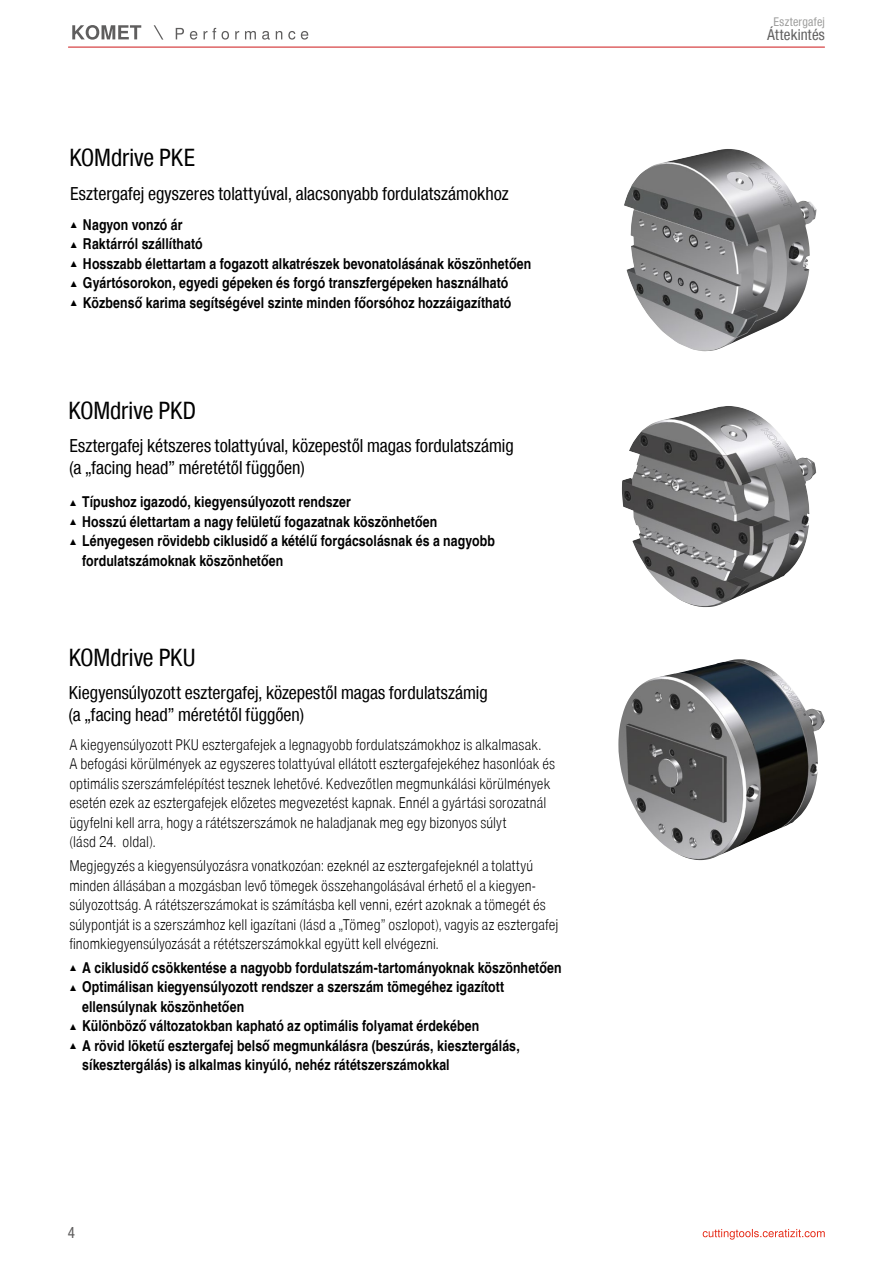
<style>
.page{position:relative;width:893px;height:1263px;background:#fff}
.page>*{position:absolute;margin:0;border:0;box-sizing:border-box;transform-origin:0 0}
.t1{font:24px "Nimbus Sans WNT Global Cond";letter-spacing:-.005em;color:#000}
.t2{font:18px/21.8px "Nimbus Sans WNT Global Cond";color:#000}
.t3{font:300 15px/19.5px "Nimbus Sans WNT Global Cond";letter-spacing:.005em;color:#000}
.t4{font:700 15px/19.5px "Nimbus Sans WNT Global Cond";letter-spacing:.01em;color:#000}
.t5{font:15px "Nimbus Sans WNT Global Cond";letter-spacing:.005em;color:#5f5e5e}
.t6{font:12px "Nimbus Sans WNT Global Cond";letter-spacing:.02em;color:#9d9d9c}
.s1{font-weight:300;font-size:10.5px}
</style>
<div class="page">
<hr style="left:68px;top:47px;width:757px;height:1px;background:#cd1719">
<svg style="left:72px;top:25px;width:69px;height:15px"></svg>
<svg style="left:154px;top:25px;width:9px;height:15px"></svg>
<svg style="left:176px;top:28px;width:8px;height:11px"></svg>
<svg style="left:190px;top:31px;width:7px;height:9px"></svg>
<svg style="left:204px;top:28px;width:12px;height:11px"></svg>
<svg style="left:222px;top:31px;width:7px;height:9px"></svg>
<svg style="left:235px;top:31px;width:4px;height:8px"></svg>
<svg style="left:245px;top:31px;width:11px;height:8px"></svg>
<svg style="left:262px;top:31px;width:8px;height:9px"></svg>
<svg style="left:276px;top:31px;width:6px;height:8px"></svg>
<svg style="left:288px;top:31px;width:7px;height:9px"></svg>
<svg style="left:301px;top:31px;width:7px;height:9px"></svg>
<svg style="left:703px;top:1229px;width:122px;height:10px"></svg>
<img style="left:624px;top:149px;width:192px;height:202px">
<img style="left:622px;top:406px;width:194px;height:201px">
<img style="left:618px;top:659px;width:207px;height:201px">
<h1 class="t1" style="left:69px;top:144px;width:127px">KOMdrive PKE</h1>
<p class="t2" style="left:70px;top:182px;width:440px">Esztergafej egyszeres tolattyúval, alacsonyabb fordulatszámokhoz</p>
<p class="t4" style="left:70px;top:215px;width:114px"><span class="s1">▲</span> Nagyon vonzó ár</p>
<p class="t4" style="left:70px;top:234px;width:134px"><span class="s1">▲</span> Raktárról szállítható</p>
<p class="t4" style="left:70px;top:254px;width:463px"><span class="s1">▲</span> Hosszabb élettartam a fogazott alkatrészek bevonatolásának köszönhetően</p>
<p class="t4" style="left:70px;top:273px;width:440px"><span class="s1">▲</span> Gyártósorokon, egyedi gépeken és forgó transzfergépeken használható</p>
<p class="t4" style="left:70px;top:293px;width:443px"><span class="s1">▲</span> Közbenső karima segítségével szinte minden főorsóhoz hozzáigazítható</p>
<h1 class="t1" style="left:69px;top:397px;width:129px">KOMdrive PKD</h1>
<p class="t2" style="left:69px;top:435px;width:446px">Esztergafej kétszeres tolattyúval, közepestől magas fordulatszámig (a „facing head” méretétől függően)</p>
<p class="t4" style="left:69px;top:492px;width:283px"><span class="s1">▲</span> Típushoz igazodó, kiegyensúlyozott rendszer</p>
<p class="t4" style="left:69px;top:512px;width:369px"><span class="s1">▲</span> Hosszú élettartam a nagy felületű fogazatnak köszönhetően</p>
<p class="t4" style="left:82px;top:531px;width:414px;text-indent:-13px"><span class="s1">▲</span> Lényegesen rövidebb ciklusidő a kétélű forgácsolásnak és a nagyobb fordulatszámoknak köszönhetően</p>
<h1 class="t1" style="left:69px;top:643px;width:128px">KOMdrive PKU</h1>
<p class="t2" style="left:69px;top:682px;width:420px">Kiegyensúlyozott esztergafej, közepestől magas fordulatszámig (a „facing head” méretétől függően)</p>
<p class="t3" style="left:69px;top:735px;width:487px">A kiegyensúlyozott PKU esztergafejek a legnagyobb fordulatszámokhoz is alkalmasak.<br>A befogási körülmények az egyszeres tolattyúval ellátott esztergafejekéhez hasonlóak és optimális szerszámfelépítést tesznek lehetővé. Kedvezőtlen megmunkálási körülmények esetén ezek az esztergafejek előzetes megvezetést kapnak. Ennél a gyártási sorozatnál ügyfelni kell arra, hogy a rátétszerszámok ne haladjanak meg egy bizonyos súlyt<br>(lásd 24. oldal).</p>
<p class="t3" style="left:69px;top:856px;width:490px">Megjegyzés a kiegyensúlyozásra vonatkozóan: ezeknél az esztergafejeknél a tolattyú minden állásában a mozgásban levő tömegek összehangolásával érhető el a kiegyen&shy;súlyozottság. A rátétszerszámokat is számításba kell venni, ezért azoknak a tömegét és súlypontját is a szerszámhoz kell igazítani (lásd a „Tömeg” oszlopot), vagyis az esztergafej finomkiegyensúlyozását a rététszerszámokkal együtt kell elvégezni.</p>
<p class="t4" style="left:69px;top:958px;width:494px"><span class="s1">▲</span> A ciklusidő csökkentése a nagyobb fordulatszám-tartományoknak köszönhetően</p>
<p class="t4" style="left:82px;top:977px;width:424px;text-indent:-13px"><span class="s1">▲</span> Optimálisan kiegyensúlyozott rendszer a szerszám tömegéhez igazított ellensúlynak köszönhetően</p>
<p class="t4" style="left:69px;top:1016px;width:411px"><span class="s1">▲</span> Különböző változatokban kapható az optimális folyamat érdekében</p>
<p class="t4" style="left:82px;top:1036px;width:439px;text-indent:-13px"><span class="s1">▲</span> A rövid löketű esztergafej belső megmunkálásra (beszúrás, kiesztergálás, síkesztergálás) is alkalmas kinyúló, nehéz rátétszerszámokkal</p>
<p class="t5" style="left:68px;top:1224px;width:9px">4</p>
<p class="t6" style="left:774px;top:15px;width:53px">Esztergafej</p>
<p class="t5" style="left:767px;top:27px;width:59px">Áttekintés</p>
</div>
